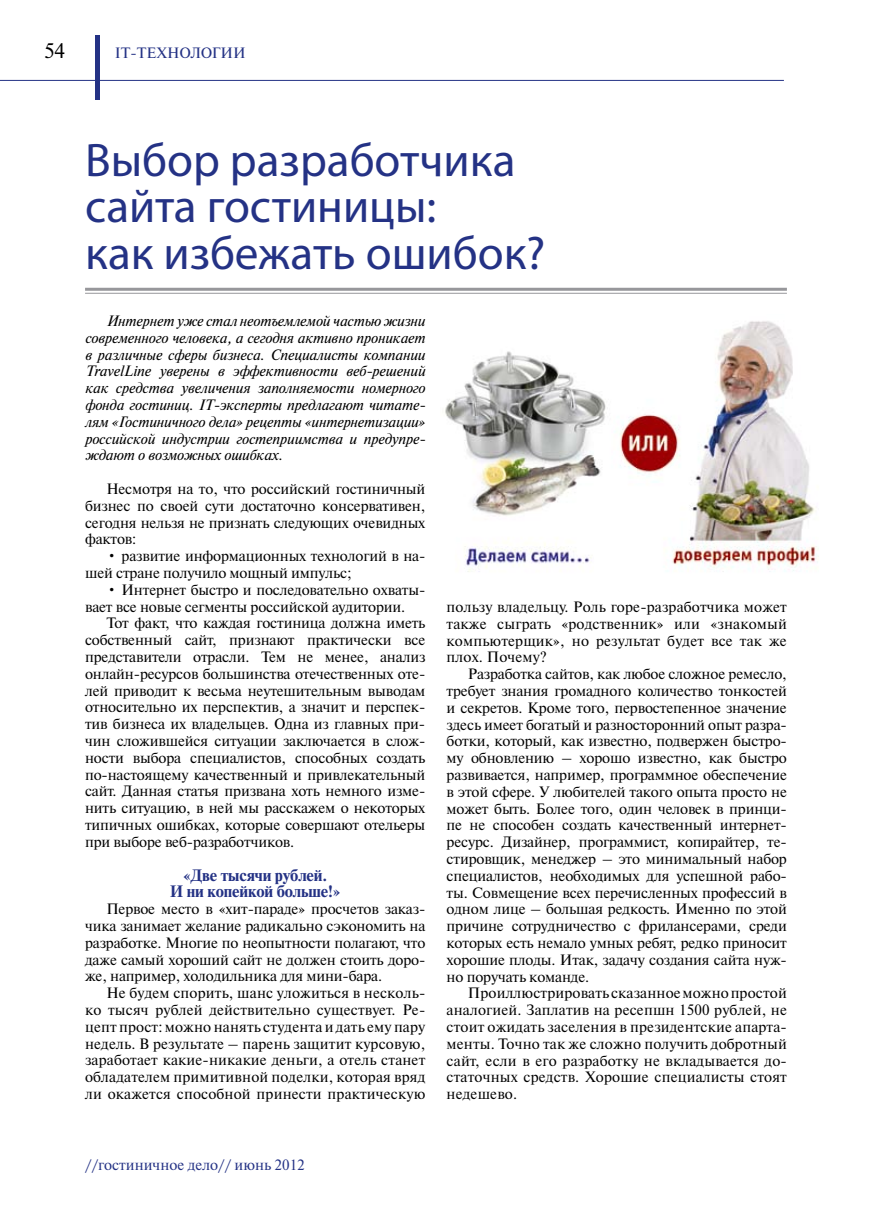
<style>
.page{position:relative;width:872px;height:1212px;background:#fff}
.page>*{position:absolute;margin:0;border:0;box-sizing:border-box;transform-origin:0 0}
.t1{font:47.25px/46.5px "Myriad Pro";color:#243285}
.t2{font:21px "Newton C";color:#000}
.t3{font:700 16.5px/16.8px "Newton C";letter-spacing:-.01em;color:#243285;text-align:center}
.t4{font:15px/16.8px "Newton C";letter-spacing:-.01em;color:#000;text-align:justify}
.t5{font:italic 15px/16.8px "Newton C";letter-spacing:-.01em;color:#000;text-align:justify}
.t6{font:15px "Newton C";color:#243285}
</style>
<div class="page">
<hr style="left:0;top:80px;width:784px;height:1px;background:#243285">
<div style="left:95px;top:35px;width:5px;height:65px;background:#243285"></div>
<hr style="left:85px;top:288px;width:702px;height:3px;background:#97979b">
<hr style="left:85px;top:293px;width:702px;height:1px;background:#97979b">
<img style="left:445px;top:321px;width:374px;height:251px">
<h2 class="t2" style="left:44px;top:39px;width:23px">54</h2>
<p class="t6" style="left:115px;top:45px;width:132px">IT-ТЕХНОЛОГИИ</p>
<h1 class="t1" style="left:85px;top:136px;width:462px">Выбор разработчика сайта гостиницы:<br>как избежать ошибок?</h1>
<p class="t5" style="left:85px;top:313px;width:342px;text-indent:21px">Интернет уже стал неотъемлемой частью жизни современного человека, а сегодня активно проникает в различные сферы бизнеса. Специалисты компании TravelLine уверены в эффективности веб-решений как средства увеличения заполняемости номерного фонда гостиниц. IT-эксперты предлагают читате&shy;лям «Гостиничного дела» рецепты «интернетизации» российской индустрии гостеприимства и предупре&shy;ждают о возможных ошибках.</p>
<p class="t4" style="left:85px;top:480px;width:342px;text-indent:21px">Несмотря на то, что российский гостиничный бизнес по своей сути достаточно консервативен, сегодня нельзя не признать следующих очевидных фактов:</p>
<p class="t4" style="left:85px;top:548px;width:342px;text-indent:21px">• развитие информационных технологий в на&shy;шей стране получило мощный импульс;</p>
<p class="t4" style="left:85px;top:581px;width:342px;text-indent:21px">• Интернет быстро и последовательно охваты&shy;вает все новые сегменты российской аудитории.</p>
<p class="t4" style="left:85px;top:615px;width:342px;text-indent:21px">Тот факт, что каждая гостиница должна иметь собственный сайт, признают практически все представители отрасли. Тем не менее, анализ онлайн-ресурсов большинства отечественных оте&shy;лей приводит к весьма неутешительным выводам относительно их перспектив, а значит и перспек&shy;тив бизнеса их владельцев. Одна из главных при&shy;чин сложившейся ситуации заключается в слож&shy;ности выбора специалистов, способных создать по-настоящему качественный и привлекательный сайт. Данная статья призвана хоть немного изме&shy;нить ситуацию, в ней мы расскажем о некоторых типичных ошибках, которые совершают отельеры при выборе веб-разработчиков.</p>
<p class="t3" style="left:170px;top:866px;width:172px">«Две тысячи рублей.<br>И ни копейкой больше!»</p>
<p class="t4" style="left:85px;top:900px;width:342px;text-indent:21px">Первое место в «хит-параде» просчетов заказ&shy;чика занимает желание радикально сэкономить на разработке. Многие по неопытности полагают, что даже самый хороший сайт не должен стоить доро&shy;же, например, холодильника для мини-бара.</p>
<p class="t4" style="left:85px;top:984px;width:342px;text-indent:21px">Не будем спорить, шанс уложиться в несколь&shy;ко тысяч рублей действительно существует. Ре&shy;цепт прост: можно нанять студента и дать ему пару недель. В результате – парень защитит курсовую, заработает какие-никакие деньги, а отель станет обладателем примитивной поделки, которая вряд ли окажется способной принести практическую</p>
<p class="t4" style="left:446px;top:598px;width:342px">пользу владельцу. Роль горе-разработчика может также сыграть «родственник» или «знакомый компьютерщик», но результат будет все так же плох. Почему?</p>
<p class="t4" style="left:446px;top:666px;width:342px;text-indent:21px">Разработка сайтов, как любое сложное ремесло, требует знания громадного количество тонкостей и секретов. Кроме того, первостепенное значение здесь имеет богатый и разносторонний опыт разра&shy;ботки, который, как известно, подвержен быстро&shy;му обновлению – хорошо известно, как быстро развивается, например, программное обеспечение в этой сфере. У любителей такого опыта просто не может быть. Более того, один человек в принци&shy;пе не способен создать качественный интернет&shy;ресурс. Дизайнер, программист, копирайтер, те&shy;стировщик, менеджер – это минимальный набор специалистов, необходимых для успешной рабо&shy;ты. Совмещение всех перечисленных профессий в одном лице – большая редкость. Именно по этой причине сотрудничество с фрилансерами, среди которых есть немало умных ребят, редко приносит хорошие плоды. Итак, задачу создания сайта нуж&shy;но поручать команде.</p>
<p class="t4" style="left:446px;top:985px;width:342px;text-indent:21px">Проиллюстрировать сказанное можно простой аналогией. Заплатив на ресепшн 1500 рублей, не стоит ожидать заселения в президентские апарта&shy;менты. Точно так же сложно получить добротный сайт, если в его разработку не вкладывается до&shy;статочных средств. Хорошие специалисты стоят недешево.</p>
<p class="t6" style="left:85px;top:1156px;width:221px">//гостиничное дело// июнь 2012</p>
</div>
